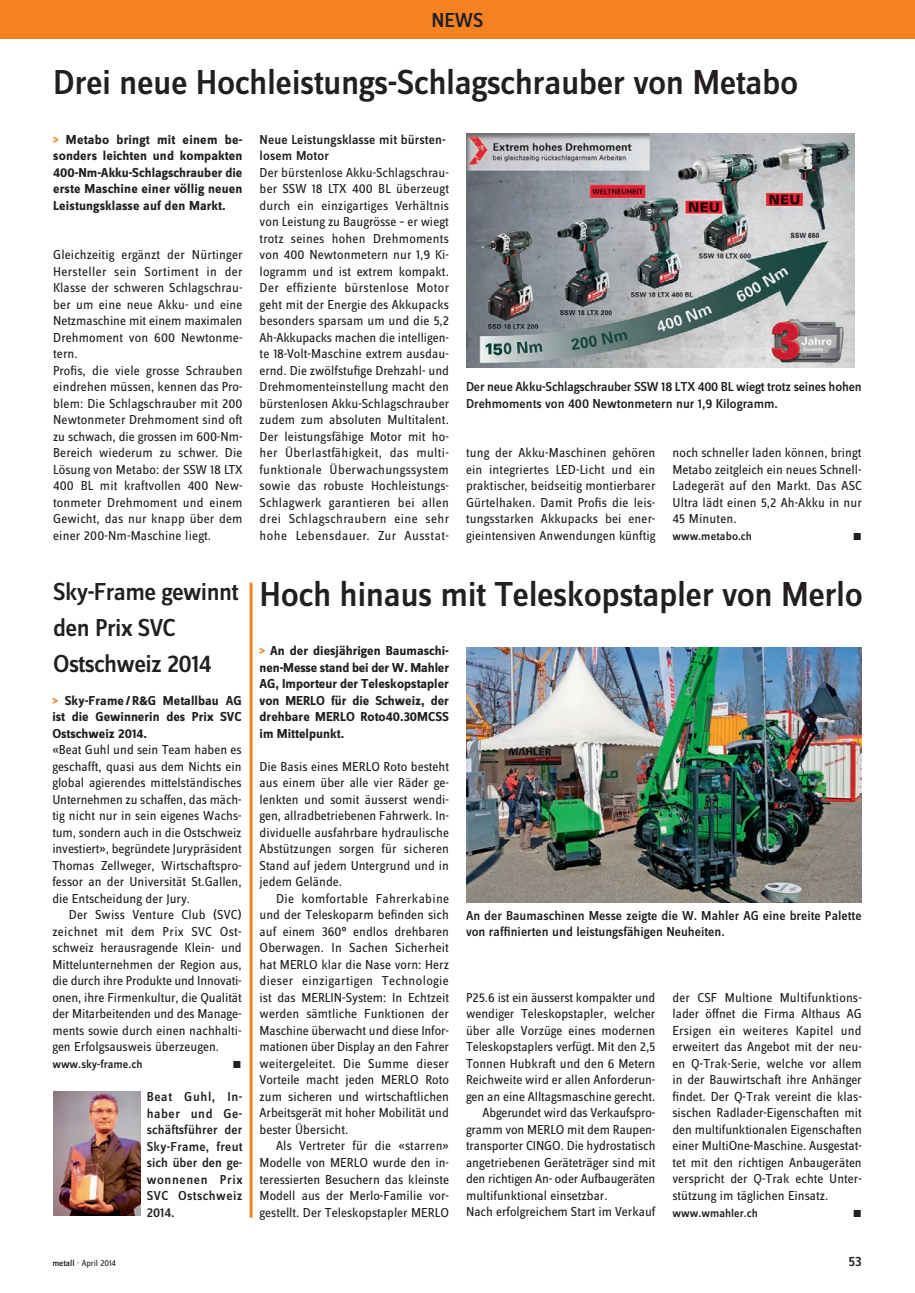
<style>
.page{position:relative;width:915px;height:1293px;background:#fff}
.page>*{position:absolute;margin:0;border:0;box-sizing:border-box;transform-origin:0 0}
.NEWS_Titel_24__mediu{font:500 36px "Zine Sans Dis";letter-spacing:-.015em;color:#231f20}
.NEWS_Titel_24__mediu-2{font:500 25.5px/36px "Zine Sans Dis";letter-spacing:-.025em;color:#231f20}
.t1{font:500 21px "Zine Sans Dis";color:#231f20}
.t2{font:500 14.25px "Zine Sans Dis";color:#231f20}
.NEWS_Grundtext_ohne{font:13.5px/16.5px "Zine Sans Dis";letter-spacing:.01em;color:#231f20;text-align:justify}
.NEWS_Grundtext_EZ_9{font:13.5px/16.5px "Zine Sans Dis";color:#231f20;text-align:justify}
.NEWS_Grundtext_ohne-2{font:700 13.5px/16.5px "Zine Sans Dis";color:#231f20;text-align:justify}
.NEWS_Legende_9__medi{font:500 13.5px/16.5px "Zine Sans Dis";color:#231f20}
.NEWS_Zwischentitel_9{font:500 13.5px/16.5px "Zine Sans Dis";letter-spacing:.01em;color:#231f20}
.NEWS_Grundtext_ohne-3{font:500 12px "Zine Sans Dis";color:#231f20}
.NEWS_Grundtext_ohne-4{font:10.5px "Zine Sans Dis Regular Roman Exp";color:#231f20}
.t3{font:9px "Zine Sans Dis";color:#231f20}
.s1{color:#f58220}
.s2{font-weight:500}
</style>
<div class="page">
<div style="left:0;top:0;width:914px;height:38px;background:#f58220"></div>
<img style="left:466px;top:134px;width:388px;height:233px">
<img style="left:466px;top:647px;width:394px;height:256px">
<img style="left:53px;top:1091px;width:88px;height:124px">
<hr style="left:249px;top:583px;width:3px;height:634px;background:#f58220">
<h3 class="t1" style="left:431px;top:9px;width:53px">NEWS</h3>
<p class="NEWS_Titel_24__mediu" style="left:53px;top:64px;width:746px">Drei neue Hochleistungs-Schlagschrauber von Metabo</p>
<p class="NEWS_Grundtext_ohne-2" style="left:53px;top:132px;width:191px"><span class="s1">&gt;</span> Metabo bringt mit einem be&shy;sonders leichten und kompakten 400-Nm-Akku-Schlagschrauber die erste Maschine einer völlig neuen Leistungsklasse auf den Markt.</p>
<p class="NEWS_Grundtext_ohne" style="left:53px;top:247px;width:191px">Gleichzeitig ergänzt der Nürtinger Hersteller sein Sortiment in der Klasse der schweren Schlagschrau&shy;ber um eine neue Akku- und eine Netzmaschine mit einem maximalen Drehmoment von 600 Newtonme&shy;tern.</p>
<p class="NEWS_Grundtext_ohne" style="left:53px;top:363px;width:191px">Profis, die viele grosse Schrauben eindrehen müssen, kennen das Pro&shy;blem: Die Schlagschrauber mit 200<br>Newtonmeter Drehmoment sind oft zu schwach, die grossen im 600-Nm-Bereich wiederum zu schwer. Die Lösung von Metabo: der SSW 18 LTX 400 BL mit kraftvollen 400 New&shy;tonmeter Drehmoment und einem Gewicht, das nur knapp über dem einer 200-Nm-Maschine liegt.</p>
<p class="NEWS_Zwischentitel_9" style="left:259px;top:132px;width:188px">Neue Leistungsklasse mit bürsten&shy;losem Motor</p>
<p class="NEWS_Grundtext_ohne" style="left:259px;top:165px;width:191px">Der bürstenlose Akku-Schlagschrau&shy;ber SSW 18 LTX 400 BL überzeugt durch ein einzigartiges Verhältnis von Leistung zu Baugrösse – er wiegt trotz seines hohen Drehmoments von 400 Newtonmetern nur 1,9 Ki&shy;logramm und ist extrem kompakt.<br>Der effiziente bürstenlose Motor geht mit der Energie des Akkupacks besonders sparsam um und die 5,2<br>Ah-Akkupacks machen die intelligen&shy;te 18-Volt-Maschine extrem ausdau&shy;ernd. Die zwölfstufige Drehzahl- und Drehmomenteinstellung macht den bürstenlosen Akku-Schlagschrauber zudem zum absoluten Multitalent.<br>Der leistungsfähige Motor mit ho&shy;her Überlastfähigkeit, das multi&shy;funktionale Überwachungssystem sowie das robuste Hochleistungs-Schlagwerk garantieren bei allen drei Schlagschraubern eine sehr hohe Lebensdauer. Zur Ausstat-</p>
<p class="NEWS_Legende_9__medi" style="left:466px;top:379px;width:397px">Der neue Akku-Schlagschrauber SSW 18 LTX 400 BL wiegt trotz seines hohen<br>Drehmoments von 400 Newtonmetern nur 1,9 Kilogramm.</p>
<p class="NEWS_Grundtext_ohne" style="left:466px;top:445px;width:191px">tung der Akku-Maschinen gehören ein integriertes LED-Licht und ein praktischer, beidseitig montierbarer Gürtelhaken. Damit Profis die leis&shy;tungsstarken Akkupacks bei ener&shy;gieintensiven Anwendungen künftig</p>
<p class="NEWS_Grundtext_ohne" style="left:672px;top:445px;width:191px">noch schneller laden können, bringt Metabo zeitgleich ein neues Schnell-Ladegerät auf den Markt. Das ASC Ultra lädt einen 5,2 Ah-Akku in nur 45 Minuten.</p>
<p class="NEWS_Grundtext_ohne-3" style="left:672px;top:530px;width:81px">www.metabo.ch</p>
<p class="NEWS_Grundtext_ohne-4" style="left:852px;top:531px;width:11px">M</p>
<p class="NEWS_Titel_24__mediu-2" style="left:53px;top:574px;width:187px">Sky-Frame gewinnt den Prix SVC</p>
<p class="NEWS_Titel_24__mediu-2" style="left:53px;top:646px;width:160px">Ostschweiz 2014</p>
<p class="NEWS_Grundtext_ohne-2" style="left:52px;top:693px;width:191px"><span class="s1">&gt;</span> Sky-Frame / R&amp;G Metallbau AG ist die Gewinnerin des Prix SVC Ostschweiz 2014.</p>
<p class="NEWS_Grundtext_ohne" style="left:52px;top:742px;width:191px">«Beat Guhl und sein Team haben es geschafft, quasi aus dem Nichts ein global agierendes mittelständisches Unternehmen zu schaffen, das mäch&shy;tig nicht nur in sein eigenes Wachs&shy;tum, sondern auch in die Ostschweiz investiert», begründete Jurypräsident Thomas Zellweger, Wirtschaftspro&shy;fessor an der Universität St.Gallen, die Entscheidung der Jury.</p>
<p class="NEWS_Grundtext_EZ_9" style="left:52px;top:907px;width:191px;text-indent:16px">Der Swiss Venture Club (SVC) zeichnet mit dem Prix SVC Ost&shy;schweiz herausragende Klein- und Mittelunternehmen der Region aus, die durch ihre Produkte und Innovati&shy;onen, ihre Firmenkultur, die Qualität der Mitarbeitenden und des Manage&shy;ments sowie durch einen nachhalti&shy;gen Erfolgsausweis überzeugen.</p>
<p class="NEWS_Grundtext_ohne-3" style="left:52px;top:1058px;width:92px">www.sky-frame.ch</p>
<p class="NEWS_Grundtext_ohne-4" style="left:232px;top:1059px;width:11px">M</p>
<p class="NEWS_Legende_9__medi" style="left:147px;top:1089px;width:97px;text-align:justify">Beat Guhl, In&shy;haber und Ge&shy;schäftsführer der Sky-Frame, freut sich über den ge&shy;wonnenen Prix SVC Ostschweiz 2014.</p>
<p class="NEWS_Titel_24__mediu" style="left:259px;top:576px;width:604px">Hoch hinaus mit Teleskopstapler von Merlo</p>
<p class="NEWS_Grundtext_ohne-2" style="left:259px;top:643px;width:191px"><span class="s1">&gt;</span> An der diesjährigen Baumaschi&shy;nen-Messe stand bei der W. Mahler AG, Importeur der Teleskopstapler von MERLO für die Schweiz, der drehbare MERLO Roto40.30MCSS im Mittelpunkt.</p>
<p class="NEWS_Grundtext_ohne" style="left:259px;top:759px;width:191px">Die Basis eines MERLO Roto besteht aus einem über alle vier Räder ge&shy;lenkten und somit äusserst wendi&shy;gen, allradbetriebenen Fahrwerk. In&shy;dividuelle ausfahrbare hydraulische Abstützungen sorgen für sicheren Stand auf jedem Untergrund und in jedem Gelände.</p>
<p class="NEWS_Grundtext_EZ_9" style="left:259px;top:891px;width:191px;text-indent:16px">Die komfortable Fahrerkabine und der Teleskoparm befinden sich auf einem 360° endlos drehbaren Oberwagen. In Sachen Sicherheit hat MERLO klar die Nase vorn: Herz dieser einzigartigen Technologie ist das MERLIN-System: In Echtzeit werden sämtliche Funktionen der Maschine überwacht und diese Infor&shy;mationen über Display an den Fahrer weitergeleitet. Die Summe dieser Vorteile macht jeden MERLO Roto zum sicheren und wirtschaftlichen Arbeitsgerät mit hoher Mobilität und bester Übersicht.</p>
<p class="NEWS_Grundtext_EZ_9" style="left:259px;top:1138px;width:191px;text-indent:16px">Als Vertreter für die «starren» Modelle von MERLO wurde den in&shy;teressierten Besuchern das kleinste Modell aus der Merlo-Familie vor&shy;gestellt. Der Teleskopstapler MERLO</p>
<p class="NEWS_Legende_9__medi" style="left:466px;top:907px;width:397px">An der Baumaschinen Messe zeigte die W. Mahler AG eine breite Palette von raffinierten und leistungsfähigen Neuheiten.</p>
<p class="NEWS_Grundtext_EZ_9" style="left:672px;top:989px;width:191px">der CSF Multione Multifunktions&shy;lader öffnet die Firma Althaus AG Ersigen ein weiteres Kapitel und erweitert das Angebot mit der neu&shy;en Q-Trak-Serie, welche vor allem in der Bauwirtschaft ihre Anhänger findet. Der Q-Trak vereint die klas&shy;sischen Radlader-Eigenschaften mit den multifunktionalen Eigenschaften einer MultiOne-Maschine. Ausgestat&shy;tet mit den richtigen Anbaugeräten verspricht der Q-Trak echte Unter&shy;stützung im täglichen Einsatz.</p>
<p class="NEWS_Grundtext_ohne-3" style="left:672px;top:1206px;width:87px">www.wmahler.ch</p>
<p class="NEWS_Grundtext_ohne-4" style="left:852px;top:1208px;width:11px">M</p>
<p class="NEWS_Grundtext_EZ_9" style="left:466px;top:990px;width:191px">P25.6 ist ein äusserst kompakter und wendiger Teleskopstapler, welcher über alle Vorzüge eines modernen Teleskopstaplers verfügt. Mit den 2,5<br>Tonnen Hubkraft und den 6 Metern Reichweite wird er allen Anforderun&shy;gen an eine Alltagsmaschine gerecht.</p>
<p class="NEWS_Grundtext_EZ_9" style="left:466px;top:1105px;width:191px;text-indent:16px">Abgerundet wird das Verkaufspro&shy;gramm von MERLO mit dem Raupen&shy;transporter CINGO. Die hydrostatisch angetriebenen Geräteträger sind mit den richtigen An- oder Aufbaugeräten multifunktional einsetzbar.</p>
<p class="NEWS_Grundtext_EZ_9" style="left:466px;top:1204px;width:191px">Nach erfolgreichem Start im Verkauf</p>
<p class="t3" style="left:52px;top:1259px;width:65px"><span class="s2">metall</span> · April 2014</p>
<p class="t2" style="left:848px;top:1254px;width:15px">53</p>
</div>
